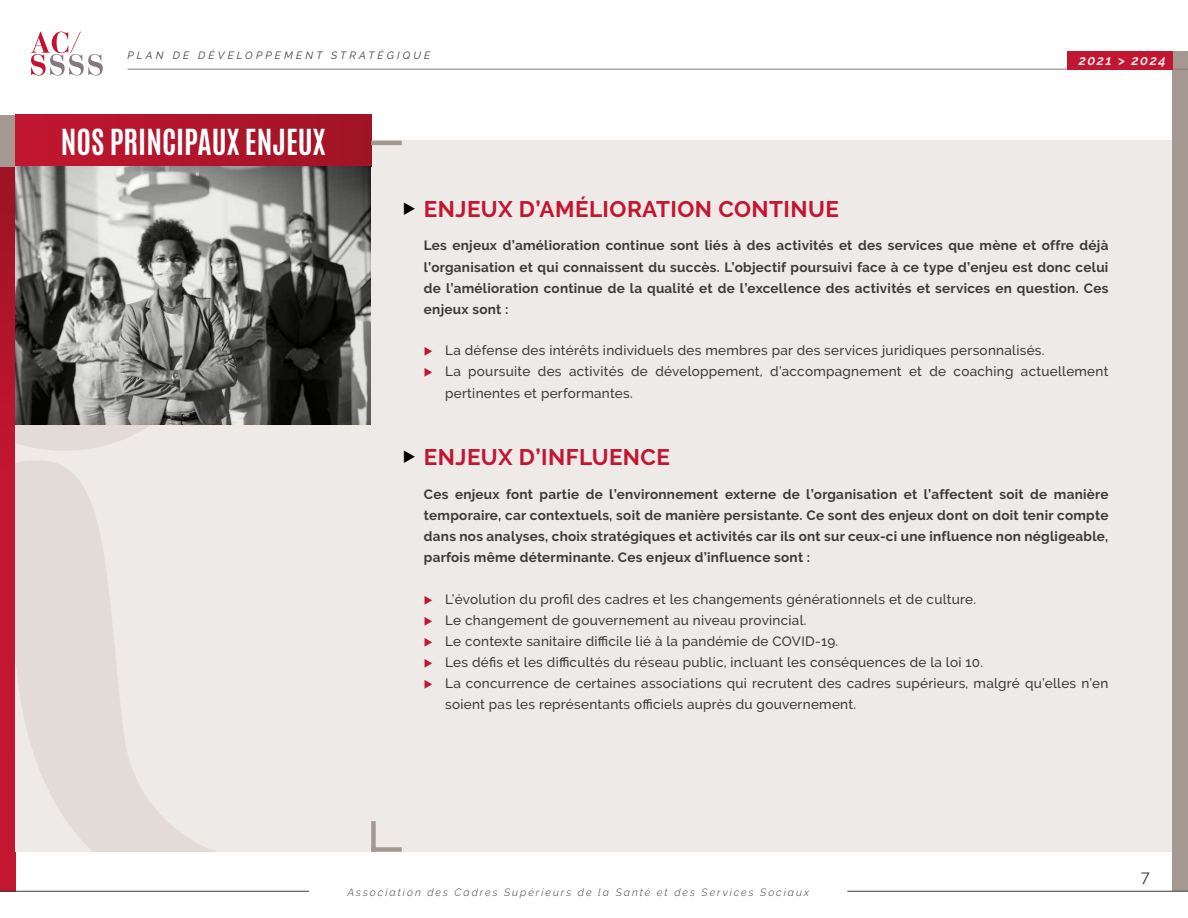
<style>
.page{position:relative;width:1188px;height:918px;background:#fff}
.page>*{position:absolute;margin:0;border:0;box-sizing:border-box;transform-origin:0 0}
.t1{font:700 30px "Antonio";color:#fff}
.t2{font:700 22.5px "Raleway";letter-spacing:.02em;color:#c21631}
.t3{font:16.5px "Raleway";color:#3c3c3b}
.t4{font:700 13.5px/21px "Raleway";letter-spacing:.02em;color:#3c3c3b;text-align:justify}
.t5{font:500 13.5px/21px "Raleway";letter-spacing:.02em;color:#3c3c3b}
.t6{font:italic 600 13.5px "Raleway";letter-spacing:.11em;color:#fff}
.t7{font:italic 300 10.5px "Raleway";letter-spacing:.19em;color:#3c3c3b}
.t8{font:italic 10.5px "Raleway";letter-spacing:.3em;color:#3c3c3b}
</style>
<div class="page">
<div style="left:0;top:166px;width:16px;height:726px;background:linear-gradient(to bottom,#a81427,#cb1734)"></div>
<div style="left:0;top:115px;width:16px;height:51px;background:#a59890"></div>
<div style="left:1172px;top:51px;width:16px;height:840px;background:#a59890"></div>
<hr style="left:847px;top:891px;width:341px;height:1px;background:#3c3c3b">
<hr style="left:0;top:891px;width:309px;height:1px;background:#3c3c3b">
<div style="left:16px;top:141px;width:1156px;height:711px;background:#eeeae8"></div>
<svg style="left:16px;top:461px;width:199px;height:391px"></svg>
<svg style="left:16px;top:424px;width:207px;height:27px;fill:#e4dcda"></svg>
<div style="left:371px;top:821px;width:5px;height:31px;background:#a59890"></div>
<div style="left:371px;top:847px;width:31px;height:5px;background:#a59890"></div>
<div style="left:16px;top:115px;width:355px;height:51px;background:linear-gradient(to right,#c21631,#9f1425)"></div>
<hr style="left:371px;top:141px;width:31px;height:4px;background:#a59890">
<hr style="left:128px;top:69px;width:1060px;height:1px;background:#87787d">
<div style="left:1067px;top:51px;width:105px;height:19px;background:#c21631"></div>
<svg style="left:31px;top:32px;width:72px;height:44px"></svg>
<svg style="left:16px;top:166px;width:355px;height:258px;background:#7a7a79"></svg>
<p class="t8" style="left:128px;top:49px;width:304px">PLAN DE DÉVELOPPEMENT STRATÉGIQUE</p>
<h1 class="t1" style="left:61px;top:119px;width:267px">NOS PRINCIPAUX ENJEUX</h1>
<p class="t6" style="left:1079px;top:53px;width:88px">2021 &gt; 2024</p>
<h2 class="t2" style="left:424px;top:196px;width:416px">ENJEUX D’AMÉLIORATION CONTINUE</h2>
<p class="t4" style="left:424px;top:235px;width:686px">Les enjeux d’amélioration continue sont liés à des activités et des services que mène et offre déjà l’organisation et qui connaissent du succès. L’objectif poursuivi face à ce type d’enjeu est donc celui de l’amélioration continue de la qualité et de l’excellence des activités et services en question. Ces enjeux sont :</p>
<p class="t5" style="left:445px;top:340px;width:665px">La défense des intérêts individuels des membres par des services juridiques personnalisés.<br>La poursuite des activités de développement, d’accompagnement et de coaching actuellement pertinentes et performantes.</p>
<h2 class="t2" style="left:424px;top:444px;width:248px">ENJEUX D’INFLUENCE</h2>
<p class="t4" style="left:424px;top:484px;width:686px">Ces enjeux font partie de l’environnement externe de l’organisation et l’affectent soit de manière temporaire, car contextuels, soit de manière persistante. Ce sont des enjeux dont on doit tenir compte dans nos analyses, choix stratégiques et activités car ils ont sur ceux-ci une influence non négligeable, parfois même déterminante. Ces enjeux d’influence sont :</p>
<p class="t5" style="left:445px;top:589px;width:665px">L’évolution du profil des cadres et les changements générationnels et de culture.<br>Le changement de gouvernement au niveau provincial.<br>Le contexte sanitaire difficile lié à la pandémie de COVID-19.<br>Les défis et les difficultés du réseau public, incluant les conséquences de la loi 10.<br>La concurrence de certaines associations qui recrutent des cadres supérieurs, malgré qu’elles n’en soient pas les représentants officiels auprès du gouvernement.</p>
<p class="t7" style="left:348px;top:886px;width:463px">Association des Cadres Supérieurs de la Santé et des Services Sociaux</p>
<p class="t3" style="left:1141px;top:867px;width:11px">7</p>
</div>
